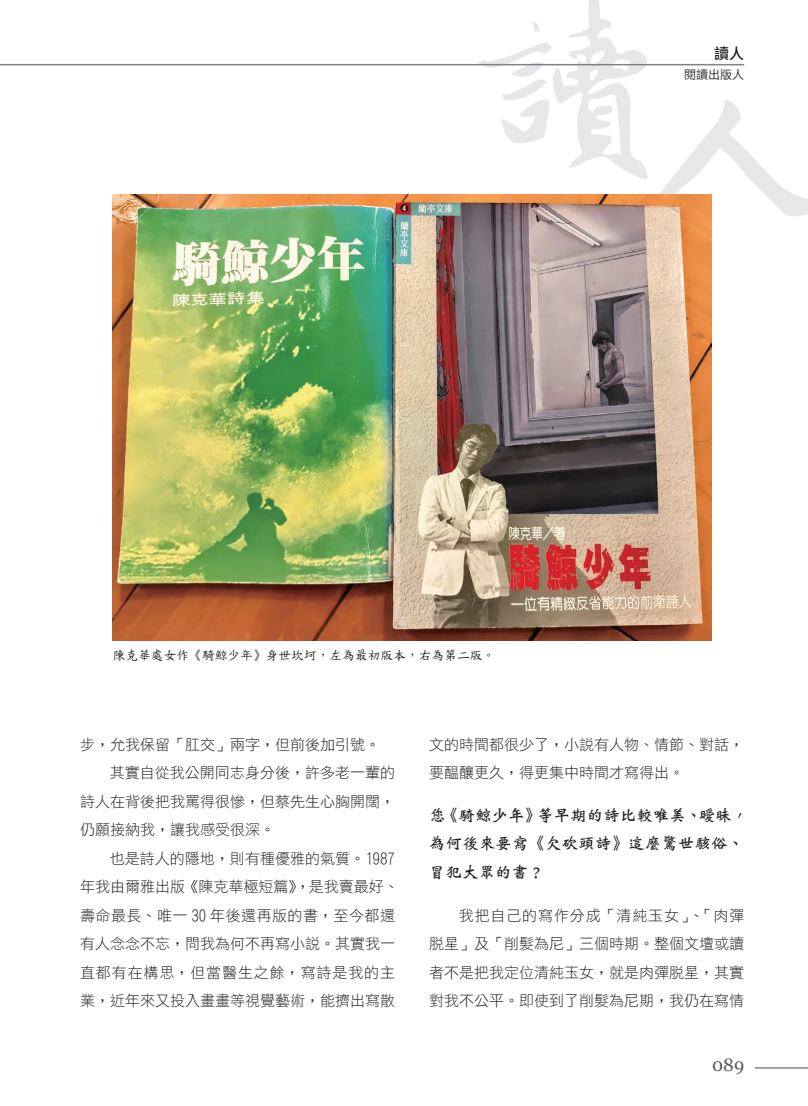
<style>
.page{position:relative;width:808px;height:1106px;background:#fff}
.page>*{position:absolute;margin:0;border:0;box-sizing:border-box;transform-origin:0 0}
.t1{font:18px "Georgia";color:#57585a}
.魏碑{font:16.5px/28.5px "DF Wei Bei Md HK BF";color:#231f20}
.內文{font:15px/28.5px "DF Li Hei Lt WIN BF";color:#231f20;text-align:justify}
.t2{font:500 15px "Noto Sans CJ Ktc";color:#231f20}
.圖說{font:12.75px "DF Kai Shu SB Estd BF";color:#231f20}
.t3{font:600 12px "Noto Sans CJ Ktc";color:#231f20}
</style>
<div class="page">
<svg style="left:478px;top:0;width:330px;height:222px"></svg>
<hr style="left:0;top:64px;width:744px;height:1px;background:#808285">
<hr style="left:755px;top:1067px;width:53px;height:1px;background:#808285">
<img style="left:113px;top:195px;width:598px;height:445px">
<p class="t2" style="left:714px;top:45px;width:31px">讀人</p>
<p class="t3" style="left:684px;top:68px;width:61px">閱讀出版人</p>
<p class="圖說" style="left:113px;top:649px;width:384px">陳克華處女作《騎鯨少年》身世坎坷，左為最初版本，右為第二版。</p>
<p class="內文" style="left:80px;top:729px;width:302px">步，允我保留「肛交」兩字，但前後加引號。</p>
<p class="內文" style="left:80px;top:758px;width:317px;text-indent:30px">其實自從我公開同志身分後，許多老一輩的詩人在背後把我罵得很慘，但蔡先生心胸開闊，仍願接納我，讓我感受很深。</p>
<p class="內文" style="left:80px;top:843px;width:320px;text-align:left;text-indent:30px">也是詩人的隱地，則有種優雅的氣質。1987年我由爾雅出版《陳克華極短篇》，是我賣最好、壽命最長、唯一 30 年後還再版的書，至今都還有人念念不忘，問我為何不再寫小說。其實我一直都有在構思，但當醫生之餘，寫詩是我的主業，近年來又投入畫畫等視覺藝術，能擠出寫散</p>
<p class="內文" style="left:429px;top:729px;width:316px">文的時間都很少了，小說有人物、情節、對話，要醞釀更久，得更集中時間才寫得出。</p>
<p class="魏碑" style="left:429px;top:800px;width:321px">您《騎鯨少年》等早期的詩比較唯美、曖昧，為何後來要寫《欠砍頭詩》這麼驚世駭俗、冒犯大眾的書？</p>
<p class="內文" style="left:429px;top:900px;width:317px;text-indent:30px">我把自己的寫作分成「清純玉女」、「肉彈脫星」及「削髮為尼」三個時期。整個文壇或讀者不是把我定位清純玉女，就是肉彈脫星，其實對我不公平。即使到了削髮為尼期，我仍在寫情</p>
<p class="t1" style="left:712px;top:1054px;width:33px">089</p>
</div>
